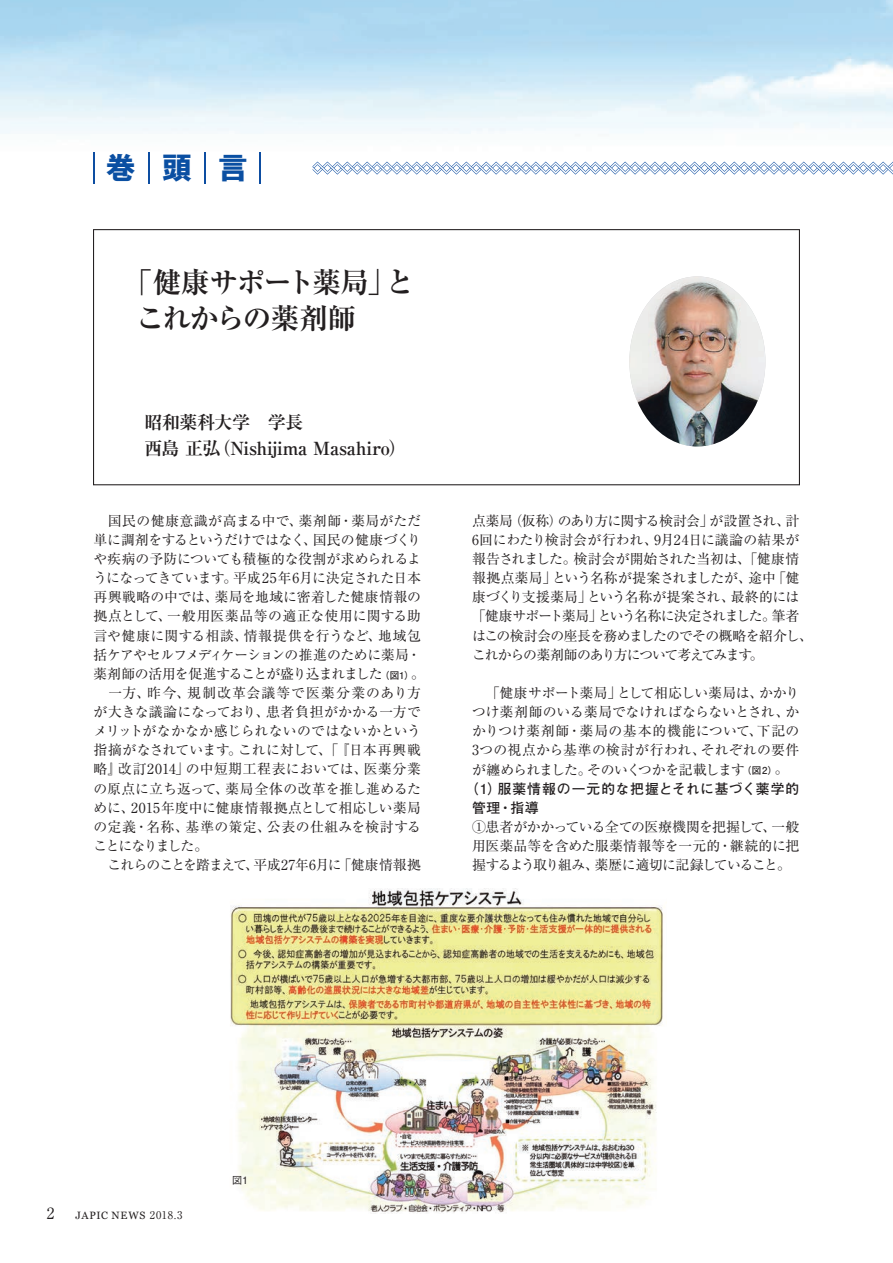
<style>
.page{position:relative;width:893px;height:1263px;background:#fff}
.page>*{position:absolute;margin:0;border:0;box-sizing:border-box;transform-origin:0 0}
.t1{font:700 29.7px "Gothic MB101 Pro";color:#0a4fa2}
.t2{font:700 28.65px/36.2px "Ryumin Pro";letter-spacing:-.045em;color:#231f20}
.t3{font:700 18px/25.5px "Ryumin Pro";letter-spacing:-.015em;color:#231f20}
.t4{font:15.45px "Ryumin Pro";color:#231f20}
.t5{font:13.8px/19.2px "Ryumin Pro";letter-spacing:-.01em;color:#231f20}
.t6{font:13.8px "Ryumin Pro";letter-spacing:.02em;color:#231f20}
.t7{font:13.8px/19.2px "Ryumin Pro";letter-spacing:.03em;color:#231f20}
.t8{font:13.8px "Ryumin Pro";letter-spacing:.015em;color:#231f20}
.t9{font:13.8px "Ryumin Pro";letter-spacing:-.045em;color:#231f20}
.t10{font:13.8px "Ryumin Pro";letter-spacing:-.035em;color:#231f20}
.t11{font:700 13.8px/19.2px "Futo Go B101 Pro";letter-spacing:.055em;color:#231f20}
.t12{font:13.8px/19.2px "Ryumin Pro";letter-spacing:.025em;color:#231f20}
.t13{font:13.8px "Ryumin Pro";letter-spacing:-.08em;color:#231f20}
.t14{font:13.8px "Ryumin Pro";letter-spacing:-.055em;color:#231f20}
.t15{font:13.8px/19.2px "Ryumin Pro";letter-spacing:-.075em;color:#231f20}
.t16{font:13.8px "Ryumin Pro";letter-spacing:-.05em;color:#231f20}
.t17{font:13.8px "Ryumin Pro";letter-spacing:-.09em;color:#231f20}
.t18{font:13.8px "Ryumin Pro";letter-spacing:-.065em;color:#231f20}
.t19{font:13.8px "Ryumin Pro";letter-spacing:.035em;color:#231f20}
.t20{font:13.8px "Ryumin Pro";letter-spacing:-.11em;color:#231f20}
.t21{font:13.8px "Ryumin Pro";letter-spacing:-.07em;color:#231f20}
.t22{font:10.65px "Georgia";letter-spacing:.06em;color:#231f20}
.t23{font:500 10.05px "Gothic BBB Pro";color:#231f20}
.t24{font:700 9.6px "Futo Go B101 Pro";color:#231f20}
.s1{font-family:"Ryumin Pro";font-weight:400;font-size:13.8px}
.s2{font-family:"Futo Go B101 Pro";font-weight:700;font-size:9.6px}
.s3{font-family:"Ryumin Pro"}
</style>
<div class="page">
<img style="left:0;top:0;width:893px;height:159px">
<svg style="left:93px;top:229px;width:707px;height:256px"></svg>
<img style="left:629px;top:276px;width:136px;height:170px">
<svg style="left:313px;top:162px;width:580px;height:13px"></svg>
<hr style="left:94px;top:152px;width:1px;height:31px;background:#0d4da1">
<hr style="left:149px;top:152px;width:1px;height:31px;background:#0d4da1">
<hr style="left:204px;top:152px;width:1px;height:31px;background:#0d4da1">
<hr style="left:259px;top:152px;width:2px;height:31px;background:#0d4da1">
<img style="left:230px;top:889px;width:433px;height:324px">
<h1 class="t1" style="left:106px;top:143px;width:143px">巻頭言</h1>
<h2 class="t2" style="left:136px;top:262px;width:261px;text-indent:-12px">「健康サポート薬局」これからの薬剤師</h2>
<h2 class="t2" style="left:386px;top:262px;width:30px">と</h2>
<h3 class="t3" style="left:213px;top:409px;width:195px;text-indent:-68px">昭和薬科大学　学長<br>（Nishijima Masahiro(</h3>
<h3 class="t3" style="left:144px;top:434px;width:77px">西島正弘</h3>
<p class="t7" style="left:94px;top:510px;width:211px">　国民の健康意識が高まる中で、</p>
<p class="t8" style="left:299px;top:510px;width:124px">薬剤師・薬局がただ</p>
<p class="t5" style="left:509px;top:510px;width:55px">（仮称）</p>
<p class="t14" style="left:558px;top:510px;width:157px">のあり方に関する検討会」</p>
<p class="t5" style="left:472px;top:510px;width:43px">点薬局</p>
<p class="t5" style="left:786px;top:510px;width:15px">計</p>
<p class="t5" style="left:709px;top:510px;width:82px">が設置され、</p>
<p class="t10" style="left:94px;top:529px;width:225px">単に調剤をするというだけではなく、</p>
<p class="t5" style="left:94px;top:548px;width:329px">や疾病の予防についても積極的な役割が求められるよ</p>
<p class="t5" style="left:233px;top:567px;width:189px">平成25年6月に決定された日本</p>
<p class="t6" style="left:313px;top:529px;width:110px">国民の健康づくり</p>
<p class="t5" style="left:215px;top:567px;width:208px;text-indent:-121px">うになってきています。<br>薬局を地域に密着した健康情報の</p>
<p class="t7" style="left:167px;top:586px;width:255px;text-indent:-74px">再興戦略の中では、<br>一般用医薬品等の適正な使用に関する助</p>
<p class="t5" style="left:94px;top:606px;width:80px">拠点として、</p>
<p class="t5" style="left:244px;top:625px;width:139px">情報提供を行うなど、</p>
<p class="t5" style="left:378px;top:625px;width:44px">地域包</p>
<p class="t5" style="left:94px;top:625px;width:329px">言や健康に関する相談、<br>括ケアやセルフメディケーションの推進のために薬局・</p>
<p class="t24" style="left:380px;top:667px;width:47px">（図 <span class="s1">。</span>( 1</p>
<p class="t5" style="left:187px;top:663px;width:235px;text-indent:-94px">薬剤師の活用を促進することが盛り込まれました<br>規制改革会議等で医薬分業のあり方</p>
<p class="t5" style="left:147px;top:682px;width:45px">昨今、</p>
<p class="t5" style="left:94px;top:682px;width:58px">　一方、</p>
<p class="t5" style="left:573px;top:529px;width:227px;text-indent:-101px">6回にわたり検討会が行われ、<br>検討会が開始された当初は、「健康情</p>
<p class="t6" style="left:654px;top:529px;width:147px">月9 24日に議論の結果が</p>
<p class="t21" style="left:472px;top:548px;width:106px">報告されました。</p>
<p class="t16" style="left:552px;top:567px;width:201px">という名称が提案されましたが、</p>
<p class="t5" style="left:748px;top:567px;width:29px">途中</p>
<p class="t5" style="left:472px;top:567px;width:86px">報拠点薬局」</p>
<p class="t5" style="left:772px;top:567px;width:29px">「健</p>
<p class="t5" style="left:587px;top:587px;width:149px">という名称が提案され、</p>
<p class="t5" style="left:731px;top:587px;width:70px">最終的には</p>
<p class="t5" style="left:472px;top:587px;width:121px">康づくり支援薬局」</p>
<p class="t17" style="left:598px;top:605px;width:180px">という名称に決定されました。</p>
<p class="t5" style="left:772px;top:606px;width:29px">筆者</p>
<p class="t9" style="left:472px;top:605px;width:132px">「健康サポート薬局」</p>
<p class="t9" style="left:472px;top:624px;width:343px">はこの検討会の座長を務めましたのでその概略を紹介し、</p>
<p class="t5" style="left:750px;top:644px;width:15px">。</p>
<p class="t13" style="left:472px;top:644px;width:282px">これからの薬剤師のあり方について考えてみます</p>
<p class="t5" style="left:472px;top:682px;width:151px">　「健康サポート薬局」</p>
<p class="t5" style="left:617px;top:682px;width:148px">として相応しい薬局は、</p>
<p class="t5" style="left:759px;top:682px;width:42px">かかり</p>
<p class="t6" style="left:266px;top:701px;width:156px">患者負担がかかる一方で</p>
<p class="t5" style="left:94px;top:701px;width:177px">が大きな議論になっており、</p>
<p class="t5" style="left:94px;top:720px;width:329px">メリットがなかなか感じられないのではないかという</p>
<p class="t8" style="left:238px;top:739px;width:184px">これに対して、「『日本再興戦</p>
<p class="t5" style="left:94px;top:740px;width:150px">指摘がなされています。</p>
<p class="t5" style="left:757px;top:701px;width:44px;text-indent:-285px">つけ薬剤師のいる薬局でなければならないとされ、下記の</p>
<p class="t5" style="left:786px;top:701px;width:15px">か</p>
<p class="t12" style="left:701px;top:720px;width:100px;text-indent:-229px">かりつけ薬剤師・薬局の基本的機能について、<br>それぞれの要件</p>
<p class="t6" style="left:472px;top:739px;width:236px">3つの視点から基準の検討が行われ、</p>
<p class="t8" style="left:186px;top:758px;width:183px">の中短期工程表においては、</p>
<p class="t5" style="left:118px;top:759px;width:72px">改訂2014」</p>
<p class="t5" style="left:94px;top:759px;width:30px">略』</p>
<p class="t5" style="left:364px;top:759px;width:59px">医薬分業</p>
<p class="t6" style="left:226px;top:777px;width:197px">薬局全体の改革を推し進めるた</p>
<p class="t5" style="left:131px;top:778px;width:291px;text-indent:-37px">の原点に立ち返って、<br>2015年度中に健康情報拠点として相応しい薬局</p>
<p class="t5" style="left:94px;top:797px;width:42px">めに、</p>
<p class="t14" style="left:472px;top:758px;width:121px">が纏められました。</p>
<p class="t11" style="left:498px;top:777px;width:303px">服薬情報の一元的な把握とそれに基づく薬学的</p>
<p class="t10" style="left:587px;top:758px;width:159px">そのいくつかを記載します</p>
<p class="t24" style="left:742px;top:763px;width:27px">（図2</p>
<p class="t5" style="left:768px;top:759px;width:22px">。<span class="s2">(</span></p>
<p class="t11" style="left:472px;top:777px;width:68px;text-indent:-7px">（ ）1<br>管理・指導</p>
<p class="t15" style="left:94px;top:816px;width:116px">の定義・名称、<br>ことになりました。</p>
<p class="t19" style="left:267px;top:816px;width:156px">公表の仕組みを検討する</p>
<p class="t5" style="left:186px;top:816px;width:87px">基準の策定、</p>
<p class="t5" style="left:254px;top:854px;width:89px">平成27年6月に</p>
<p class="t18" style="left:94px;top:854px;width:167px">　これらのことを踏まえて、</p>
<p class="t5" style="left:338px;top:854px;width:85px">「健康情報拠</p>
<p class="t5" style="left:718px;top:816px;width:83px;text-indent:-246px">①患者がかかっている全ての医療機関を把握して、<br>・継続的に把</p>
<p class="t5" style="left:771px;top:816px;width:29px">一般</p>
<p class="t5" style="left:595px;top:835px;width:198px;text-indent:-123px">用医薬品等を含めた服薬情報等を一元的<br>薬歴に適切に記録していること。</p>
<p class="t20" style="left:472px;top:854px;width:128px">握するよう取り組み、</p>
<p class="t4" style="left:47px;top:1201px;width:9px">2</p>
<p class="t22" style="left:75px;top:1209px;width:109px">JAPIC NEWS <span class="s3">2018.3</span></p>
<p class="t23" style="left:232px;top:1172px;width:18px">図1</p>
</div>
